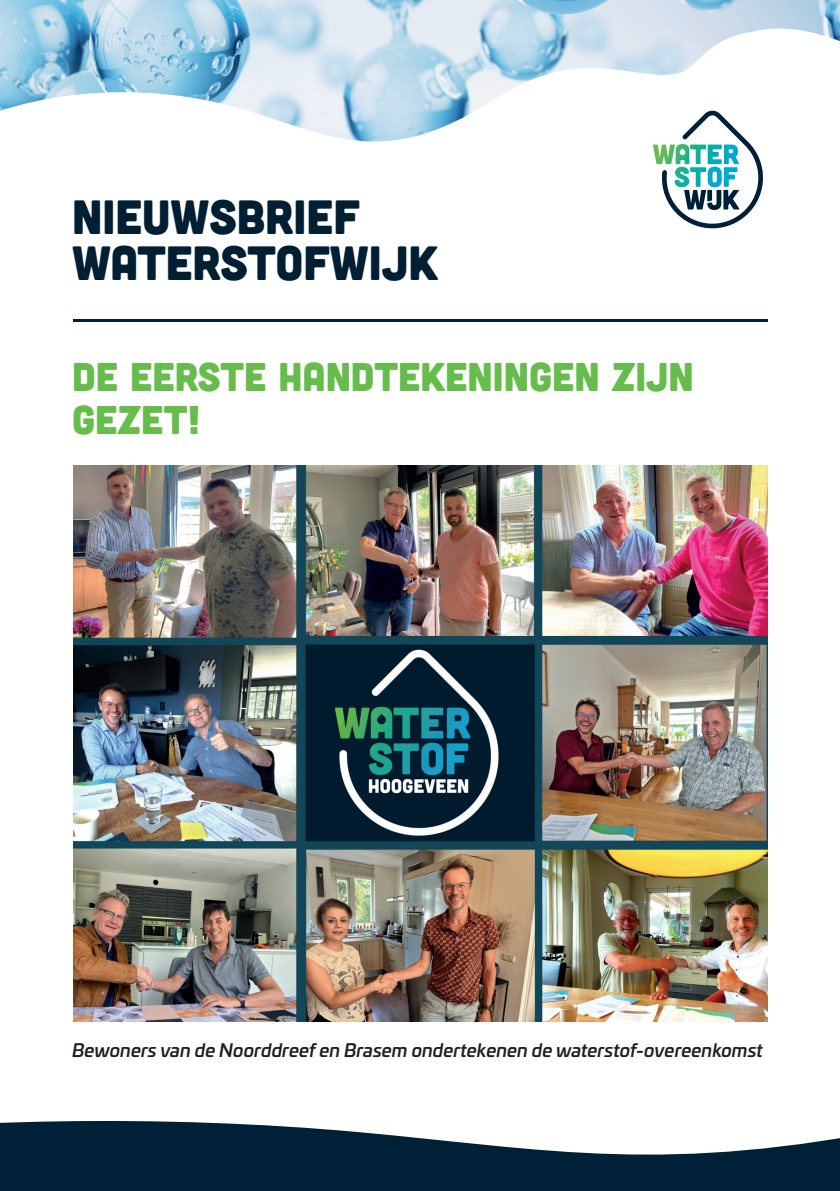
<style>
.page{position:relative;width:840px;height:1191px;background:#fff}
.page>*{position:absolute;margin:0;border:0;box-sizing:border-box;transform-origin:0 0}
.t1{font:48px/46px "Cubano";color:#001f32}
.t2{font:40px/42.8px "Cubano";color:#67bd4c}
.t3{font:italic 500 18px "Univia Pro";color:#231f20}
</style>
<div class="page">
<img style="left:0;top:0;width:710px;height:102px">
<img style="left:710px;top:0;width:129px;height:49px">
<img style="left:0;top:101px;width:35px;height:10px">
<img style="left:212px;top:101px;width:279px;height:41px">
<svg style="left:0;top:1121px;width:839px;height:70px;fill:#002038"></svg>
<svg style="left:653px;top:110px;width:110px;height:118px"></svg>
<hr style="left:73px;top:319px;width:694px;height:2px;background:#002038">
<img style="left:73px;top:466px;width:694px;height:555px">
<h1 class="t1" style="left:72px;top:192px;width:367px">NIEUWSBRIEF<br>WATERSTOFWIJK</h1>
<h2 class="t2" style="left:72px;top:353px;width:623px">DE EERSTE HANDTEKENINGEN ZIJN<br>GEZET!</h2>
<p class="t3" style="left:72px;top:1036px;width:692px">Bewoners van de Noorddreef en Brasem ondertekenen de waterstof-overeenkomst</p>
</div>
